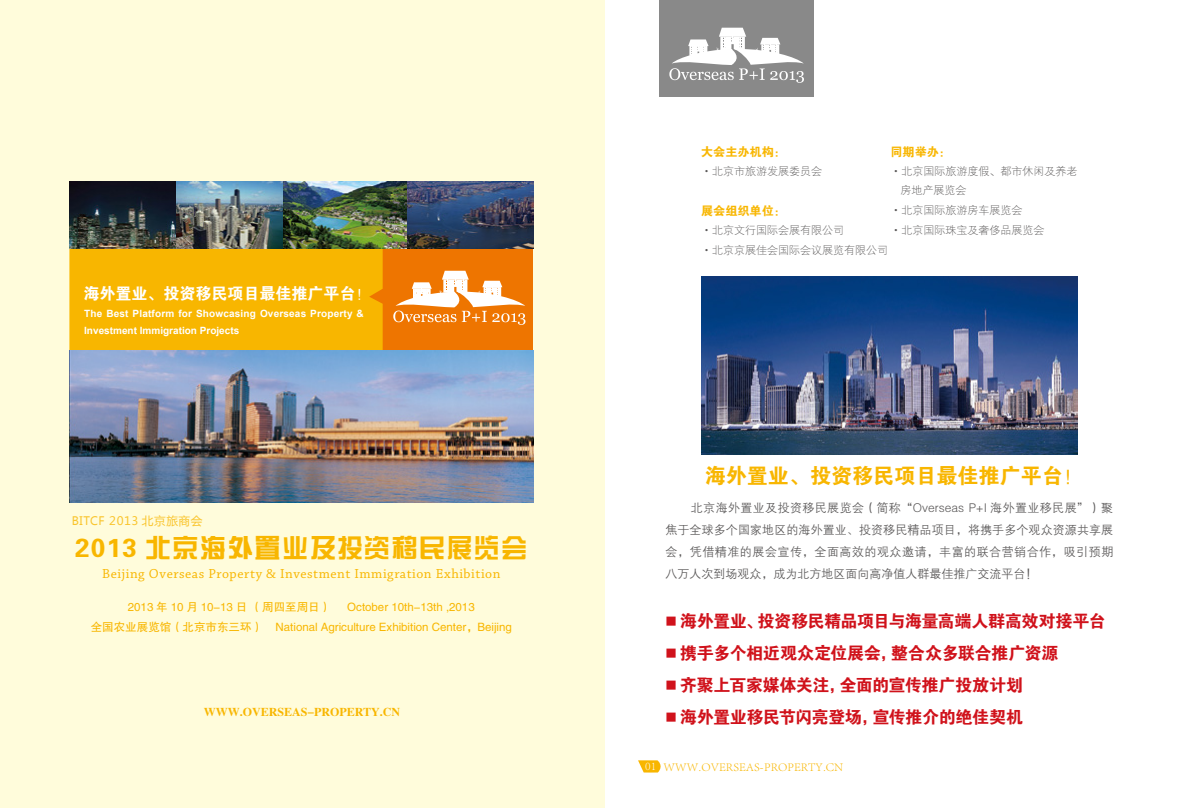
<style>
.page{position:relative;width:1191px;height:808px;background:#fff}
.page>*{position:absolute;margin:0;border:0;box-sizing:border-box;transform-origin:0 0}
.t1{font:26.1px "FZZYJW GB1 0";letter-spacing:.05em;color:#f8b600}
.t2{font:21.1px "FZDHTJW GB1 0";color:#f8b600}
.Title___Circle_1{font:17.1px "FZDHTJW GB1 0";letter-spacing:-.025em;color:#d0121b}
.t3{font:16px "FZDHTJW GB1 0";color:#fff}
.t4{font:13.8px "Chaparral Pro";letter-spacing:.04em;color:#f8b600}
.t5{font:12.1px "FZDHTJW GB1 0";color:#f8b600}
.t6{font:12px/22px "FZZDXJW GB1 0";color:#595757;text-align:justify}
.t7{font:12px "FZXBSJW GB1 0";color:#f8b600}
.t8{font:300 12px "Adobe Song Std";color:#f8b600}
.t9{font:300 12px "Adobe Song Std";color:#fff}
.t10{font:11.7px "Microsoft Ya Hei";letter-spacing:.05em;color:#f8b600}
.t11{font:11.5px "FZHTJW GB1 0";color:#f8b600}
.t12{font:11px "FZXDXJW GB1 0";color:#595757}
.t13{font:700 10px/16.6px "Arial";letter-spacing:.015em;color:#fff}
.s1{font-size:11.4px}
</style>
<div class="page">
<div style="left:0;top:0;width:604px;height:808px;background:#fffcdb"></div>
<div style="left:367px;top:248px;width:166px;height:103px;background:#ee7500"></div>
<div style="left:69px;top:249px;width:314px;height:102px;background:#f8b600"></div>
<svg style="left:393px;top:271px;width:132px;height:54px"></svg>
<img style="left:69px;top:181px;width:464px;height:68px">
<img style="left:69px;top:351px;width:464px;height:152px">
<img style="left:701px;top:277px;width:376px;height:177px">
<svg style="left:638px;top:760px;width:23px;height:12px"></svg>
<div style="left:659px;top:0;width:155px;height:96px;background:#898989"></div>
<svg style="left:669px;top:28px;width:135px;height:55px"></svg>
<p class="t3" style="left:84px;top:285px;width:289px">海外置业、投资移民项目最佳推广平台！</p>
<p class="t13" style="left:84px;top:306px;width:281px">The Best Platform for Showcasing Overseas Property &amp;<br>Investment Immigration Projects</p>
<p class="t10" style="left:71px;top:513px;width:133px">BITCF 2013 北京旅商会</p>
<p class="t1" style="left:75px;top:534px;width:454px">2013 北京海外置业及投资移民展览会</p>
<p class="t4" style="left:102px;top:566px;width:400px">Beijing Overseas Property &amp; Investment Immigration Exhibition</p>
<p class="t11" style="left:128px;top:601px;width:205px">2013 年 10 月 10-13 日 （周四至周日）</p>
<p class="t11" style="left:347px;top:601px;width:129px">October 10th-13th ,2013</p>
<p class="t11" style="left:91px;top:621px;width:423px">全国农业展览馆（北京市东三环） National Agriculture Exhibition Center，Beijing</p>
<p class="t7" style="left:204px;top:705px;width:198px">WWW.OVERSEAS-PROPERTY.CN</p>
<p class="t5" style="left:701px;top:145px;width:86px">大会主办机构：</p>
<p class="t12" style="left:701px;top:165px;width:122px">·北京市旅游发展委员会</p>
<p class="t5" style="left:701px;top:204px;width:86px">展会组织单位：</p>
<p class="t12" style="left:701px;top:224px;width:144px">·北京文行国际会展有限公司</p>
<p class="t12" style="left:701px;top:244px;width:188px">·北京京展佳会国际会议展览有限公司</p>
<p class="t5" style="left:890px;top:145px;width:62px">同期举办：</p>
<p class="t12" style="left:890px;top:165px;width:188px">·北京国际旅游度假、都市休闲及养老</p>
<p class="t12" style="left:900px;top:185px;width:67px">房地产展览会</p>
<p class="t12" style="left:890px;top:204px;width:133px">·北京国际旅游房车展览会</p>
<p class="t12" style="left:890px;top:224px;width:155px">·北京国际珠宝及奢侈品展览会</p>
<p class="t2" style="left:704px;top:464px;width:381px">海外置业、投资移民项目最佳推广平台！</p>
<p class="t6" style="left:665px;top:497px;width:449px;text-indent:26px">北京海外置业及投资移民展览会（简称“Overseas P+I 海外置业移民展”）聚焦于全球多个国家地区的海外置业、投资移民精品项目，将携手多个观众资源共享展会，凭借精准的展会宣传，全面高效的观众邀请，丰富的联合营销合作，吸引预期八万人次到场观众，成为北方地区面向高净值人群最佳推广交流平台！</p>
<p class="Title___Circle_1" style="left:665px;top:612px;width:441px"><span class="s1">■</span> 海外置业、投资移民精品项目与海量高端人群高效对接平台</p>
<p class="Title___Circle_1" style="left:665px;top:644px;width:395px"><span class="s1">■</span> 携手多个相近观众定位展会，整合众多联合推广资源</p>
<p class="Title___Circle_1" style="left:665px;top:676px;width:359px"><span class="s1">■</span> 齐聚上百家媒体关注，全面的宣传推广投放计划</p>
<p class="Title___Circle_1" style="left:665px;top:708px;width:359px"><span class="s1">■</span> 海外置业移民节闪亮登场，宣传推介的绝佳契机</p>
<p class="t9" style="left:645px;top:759px;width:13px">01</p>
<p class="t8" style="left:663px;top:760px;width:181px">WWW.OVERSEAS-PROPERTY.CN</p>
</div>
